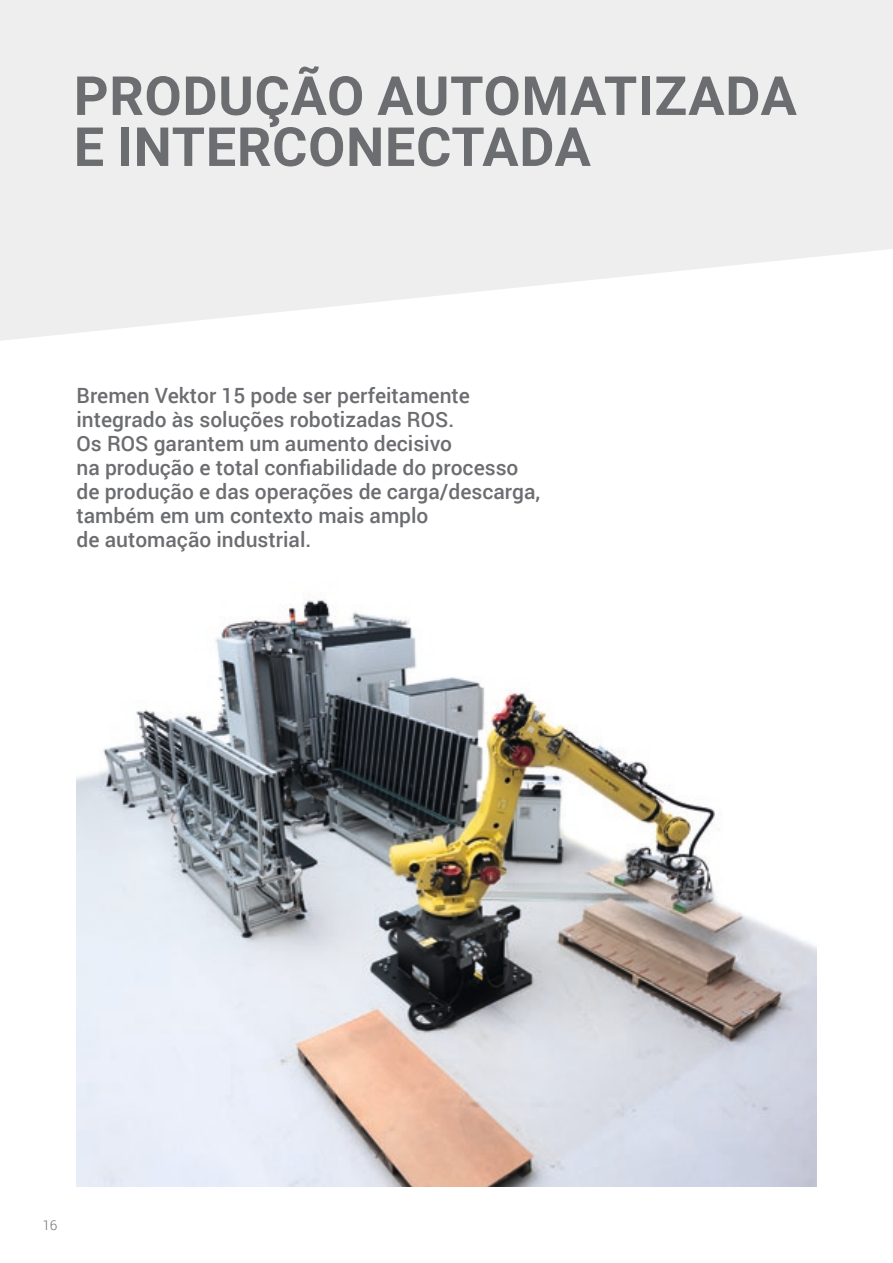
<style>
.page{position:relative;width:893px;height:1263px;background:#fff}
.page>*{position:absolute;margin:0;border:0;box-sizing:border-box;transform-origin:0 0}
._1_TITOLO_GRIGIO{font:700 54px/51px "Roboto";letter-spacing:.015em;color:#6c6d70}
.t1{font:500 21px/24px "Roboto";color:#6c6d70}
.t2{font:300 13.5px "Roboto";color:#6c6d70}
</style>
<div class="page">
<img style="left:77px;top:594px;width:739px;height:592px">
<svg style="left:0;top:0;width:893px;height:341px;background:#f0f0f1"></svg>
<p class="_1_TITOLO_GRIGIO" style="left:74px;top:68px;width:725px">PRODUÇÃO AUTOMATIZADA<br>E INTERCONECTADA</p>
<p class="t1" style="left:77px;top:382px;width:395px">Bremen Vektor 15 pode ser perfeitamente</p>
<p class="t1" style="left:77px;top:406px;width:379px">integrado às soluções robotizadas ROS.</p>
<p class="t1" style="left:77px;top:430px;width:465px">Os ROS garantem um aumento decisivo<br>na produção e total confiabilidade do processo de produção e das operações de carga/descarga, também em um contexto mais amplo<br>de automação industrial.</p>
<p class="t2" style="left:42px;top:1215px;width:16px">16</p>
</div>
